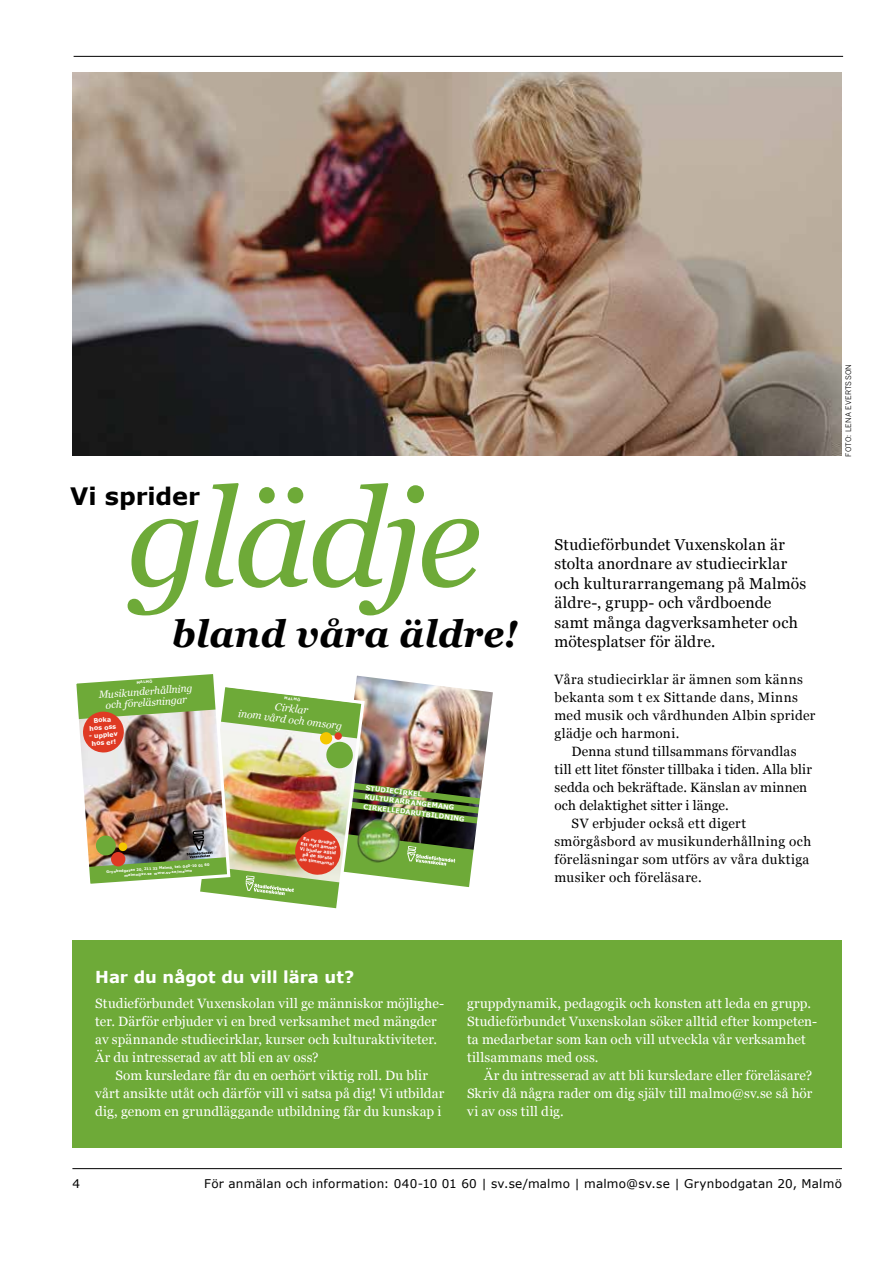
<style>
.page{position:relative;width:893px;height:1263px;background:#fff}
.page>*{position:absolute;margin:0;border:0;box-sizing:border-box;transform-origin:0 0}
.t1{font:italic 136.05px "Georgia";letter-spacing:-.03em;color:#6eaa38}
.t2{font:italic 700 37.65px "Georgia";letter-spacing:.005em;color:#000}
.t3{font:700 24px "Verdana";letter-spacing:-.005em;color:#000}
.t4{font:700 16.5px "Verdana";color:#fff}
.t5{font:15.75px/19.5px "Georgia";letter-spacing:.015em;color:#000}
.t6{font:13.5px/18px "Georgia";letter-spacing:.01em;color:#fff}
.t7{font:13.5px/18px "Georgia";letter-spacing:.02em;color:#000}
.t8{font:12px "Verdana";letter-spacing:.02em;color:#000}
.t9{font:italic 10.35px/11.2px "Georgia";color:#fff;text-align:center}
.t10{font:7.5px "Benton Gothic";letter-spacing:.025em;color:#000}
.t11{font:700 6.75px/10.1px "Verdana";color:#fff}
.t12{font:700 6.3px/7.5px "Verdana";color:#fff;text-align:center}
.t13{font:700 4.35px/5.2px "Verdana";color:#fff;text-align:center}
.t14{font:700 3.6px/4.8px "Verdana";color:#fff;text-align:center}
</style>
<div class="page">
<hr style="left:72px;top:1168px;width:770px;height:1px;background:#000">
<hr style="left:74px;top:56px;width:769px;height:1px;background:#000">
<div style="left:72px;top:940px;width:770px;height:208px;background:#6eaa38"></div>
<img style="left:72px;top:72px;width:770px;height:383px">
<img style="left:76px;top:674px;width:417px;height:235px">
<h1 class="t1" style="left:127px;top:440px;width:356px">glädje</h1>
<h3 class="t3" style="left:70px;top:480px;width:131px">Vi sprider</h3>
<h2 class="t2" style="left:172px;top:606px;width:348px">bland våra äldre!</h2>
<p class="t14" style="left:136px;top:680px;width:17px;rotate:-4deg">MALMÖ</p>
<p class="t9" style="left:98px;top:689px;width:95px;rotate:-4deg">Musikunderhållning och föreläsningar</p>
<p class="t12" style="left:89px;top:717px;width:28px;rotate:-4deg">Boka hos oss</p>
<p class="t12" style="left:89px;top:732px;width:30px;rotate:-4deg">- upplev hos er!</p>
<p class="t14" style="left:106px;top:869px;width:105px;rotate:-4deg">Grynbodgatan 20, 211 33 Malmö, tel: 040-10 01 60 malmo@sv.se www.sv.se/malmo</p>
<p class="t14" style="left:285px;top:695px;width:17px;rotate:7deg">MALMÖ</p>
<p class="t9" style="left:240px;top:696px;width:106px;rotate:7deg">Cirklar<br>inom vård och omsorg</p>
<p class="t13" style="left:302px;top:836px;width:38px;rotate:7deg">En ny grupp?<br>Ett nytt ämne?<br>Vi bjuder alltid på de första nio timmarna!</p>
<p class="t11" style="left:366px;top:782px;width:58px;rotate:7deg">STUDIECIRKEL</p>
<p class="t11" style="left:365px;top:791px;width:103px;rotate:7deg">KULTURARRANGEMANG<br>CIRKELLEDARUTBILDNING</p>
<p class="t10" style="left:844px;top:456px;width:94px;rotate:-90deg">FOTO: LENA EVERTSSON</p>
<p class="t5" style="left:554px;top:534px;width:253px">Studieförbundet Vuxenskolan är stolta anordnare av studiecirklar och kulturarrangemang på Malmös äldre-, grupp- och vårdboende samt många dagverksamheter och mötesplatser för äldre.</p>
<p class="t7" style="left:554px;top:670px;width:262px">Våra studiecirklar är ämnen som känns bekanta som t ex Sittande dans, Minns med musik och vårdhunden Albin sprider glädje och harmoni.</p>
<p class="t7" style="left:571px;top:742px;width:226px">Denna stund tillsammans förvandlas</p>
<p class="t7" style="left:554px;top:760px;width:259px">till ett litet fönster tillbaka i tiden. Alla blir</p>
<p class="t7" style="left:554px;top:778px;width:254px">sedda och bekräftade. Känslan av minnen</p>
<p class="t7" style="left:554px;top:796px;width:176px">och delaktighet sitter i länge.</p>
<p class="t7" style="left:571px;top:814px;width:176px">SV erbjuder också ett digert</p>
<p class="t7" style="left:554px;top:832px;width:258px">smörgåsbord av musikunderhållning och</p>
<p class="t7" style="left:554px;top:850px;width:256px">föreläsningar som utförs av våra duktiga</p>
<p class="t7" style="left:554px;top:868px;width:149px">musiker och föreläsare.</p>
<p class="t4" style="left:95px;top:966px;width:260px">Har du något du vill lära ut?</p>
<p class="t6" style="left:95px;top:994px;width:351px">Studieförbundet Vuxenskolan vill ge människor möjlighe&shy;ter. Därför erbjuder vi en bred verksamhet med mängder av spännande studiecirklar, kurser och kulturaktiviteter.<br>Är du intresserad av att bli en av oss?</p>
<p class="t6" style="left:95px;top:1066px;width:351px;text-align:center">Som kursledare får du en oerhört viktig roll. Du blir<br>vårt ansikte utåt och därför vill vi satsa på dig! Vi utbildar dig, genom en grundläggande utbildning får du kunskap i</p>
<p class="t6" style="left:467px;top:994px;width:352px">gruppdynamik, pedagogik och konsten att leda en grupp.<br>Studieförbundet Vuxenskolan söker alltid efter kompeten&shy;ta medarbetar som kan och vill utveckla vår verksamhet tillsammans med oss.</p>
<p class="t6" style="left:467px;top:1066px;width:347px;text-align:justify;text-indent:17px">Är du intresserad av att bli kursledare eller föreläsare?<br>Skriv då några rader om dig själv till malmo@sv.se så hör vi av oss till dig.</p>
<p class="t8" style="left:72px;top:1176px;width:9px">4</p>
<p class="t8" style="left:204px;top:1176px;width:639px">För anmälan och information: 040-10 01 60 | sv.se/malmo | malmo@sv.se | Grynbodgatan 20, Malmö</p>
</div>
